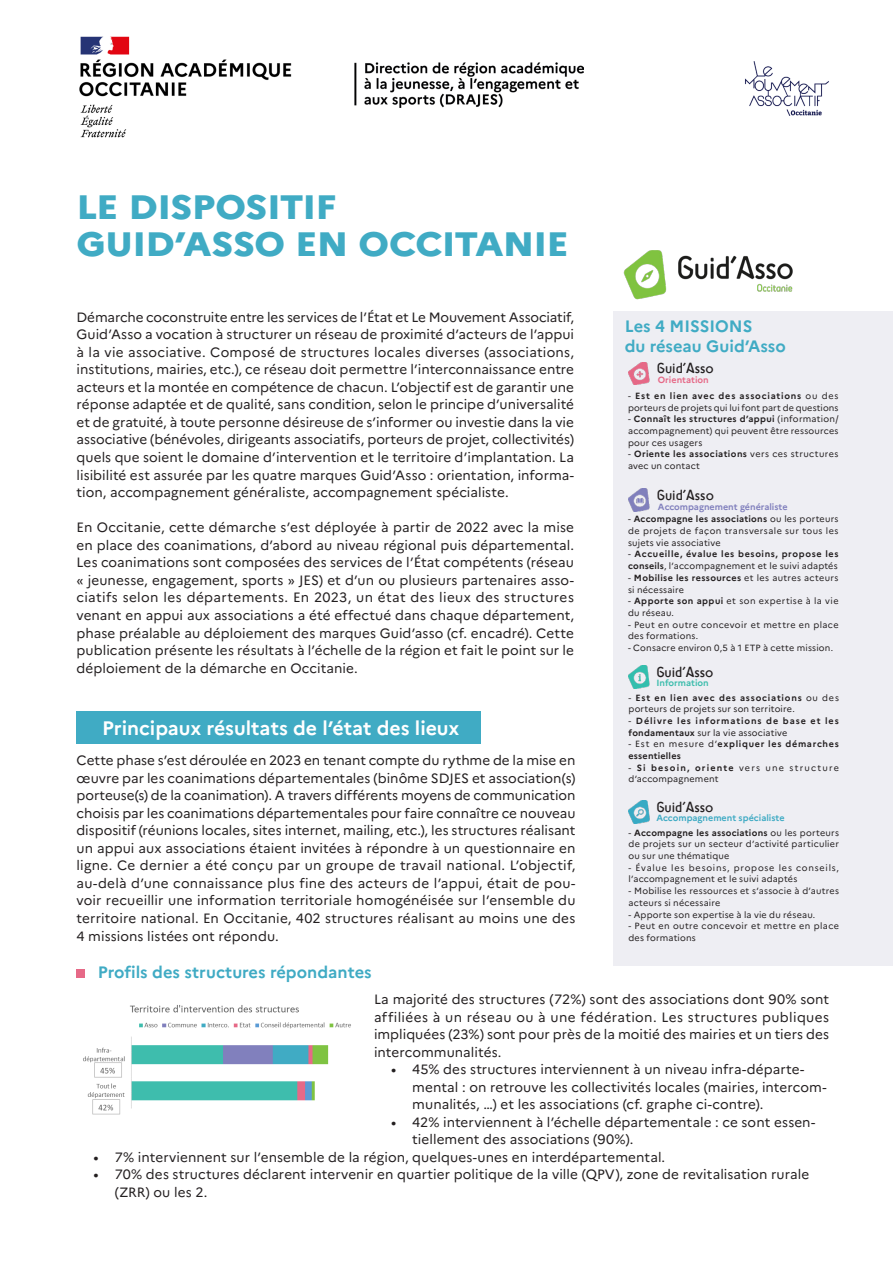
<style>
.page{position:relative;width:893px;height:1263px;background:#fff}
.page>*{position:absolute;margin:0;border:0;box-sizing:border-box;transform-origin:0 0}
.titre_1_fond_bleu{font:800 33.9px/37.5px "Marianne";letter-spacing:-.015em;color:#40abc4;scale:1.1 1}
.Titre_2_bleu_copie{font:700 19.5px "Marianne";color:#fff}
.Titre_3_version_2{font:700 16.5px "Marianne";color:#40abc4}
.t1{font:15px "Sci Fly Sans";color:#231f20}
.t2{font:13.5px/17.5px "Marianne";letter-spacing:.005em;color:#231f20;text-align:justify}
.t3{font:9px/11.7px "Marianne";letter-spacing:.025em;color:#231f20}
.t4{font:700 9px/11.7px "Marianne";letter-spacing:.075em;color:#231f20}
.t5{font:9px/11.7px "Marianne";letter-spacing:.005em;color:#231f20}
.t6{font:9px/11.7px "Marianne";letter-spacing:.08em;color:#231f20}
.t7{font:700 9px/11.7px "Marianne";letter-spacing:.105em;color:#231f20}
.t8{font:9px/11.7px "Marianne";letter-spacing:.075em;color:#231f20}
.t9{font:9px/11.7px "Marianne";letter-spacing:.045em;color:#231f20}
.t10{font:700 9px "Marianne";color:#8180bd}
.t11{font:700 9px "Marianne";color:#40abc4}
.t12{font:700 9px "Marianne";color:#e66987}
.t13{font:700 9px "Marianne";color:#3ebdad}
.s1{font-weight:700}
.s2{font-weight:400}
.s3{font-weight:500}
</style>
<div class="page">
<div style="left:77px;top:711px;width:404px;height:33px;background:#40abc4"></div>
<div style="left:77px;top:969px;width:8px;height:9px;background:#e66987"></div>
<img style="left:83px;top:1005px;width:268px;height:110px">
<div style="left:614px;top:311px;width:279px;height:655px;background:#eeeef3"></div>
<img style="left:628px;top:489px;width:22px;height:23px">
<img style="left:628px;top:666px;width:22px;height:22px">
<img style="left:628px;top:801px;width:22px;height:22px">
<img style="left:628px;top:362px;width:22px;height:23px">
<img style="left:623px;top:250px;width:170px;height:50px">
<img style="left:79px;top:36px;width:505px;height:102px">
<img style="left:745px;top:61px;width:84px;height:55px">
<p class="titre_1_fond_bleu" style="left:77px;top:188px;width:449px">LE DISPOSITIF<br>GUID’ASSO EN OCCITANIE</p>
<p class="t2" style="left:77px;top:308px;width:499px">Démarche coconstruite entre les services de l’État et Le Mouvement Associatif, Guid’Asso a vocation à structurer un réseau de proximité d’acteurs de l’appui à la vie associative. Composé de structures locales diverses (associations, institutions, mairies, etc.), ce réseau doit permettre l’interconnaissance entre acteurs et la montée en compétence de chacun. L’objectif est de garantir une réponse adaptée et de qualité, sans condition, selon le principe d’universalité et de gratuité, à toute personne désireuse de s’informer ou investie dans la vie associative (bénévoles, dirigeants associatifs, porteurs de projet, collectivités) quels que soient le domaine d’intervention et le territoire d’implantation. La lisibilité est assurée par les quatre marques Guid’Asso : orientation, informa&shy;tion, accompagnement généraliste, accompagnement spécialiste.</p>
<p class="t2" style="left:77px;top:519px;width:499px">En Occitanie, cette démarche s’est déployée à partir de 2022 avec la mise en place des coanimations, d’abord au niveau régional puis départemental.<br>Les coanimations sont composées des services de l’État compétents (réseau</p>
<p class="t2" style="left:77px;top:571px;width:499px">« jeunesse, engagement, sports » JES) et d’un ou plusieurs partenaires asso&shy;ciatifs selon les départements. En 2023, un état des lieux des structures venant en appui aux associations a été effectué dans chaque département, phase préalable au déploiement des marques Guid’asso (cf. encadré). Cette publication présente les résultats à l’échelle de la région et fait le point sur le déploiement de la démarche en Occitanie.</p>
<p class="Titre_3_version_2" style="left:625px;top:316px;width:129px">Les 4 MISSIONS</p>
<p class="Titre_3_version_2" style="left:625px;top:336px;width:163px">du réseau Guid’Asso</p>
<p class="t1" style="left:657px;top:360px;width:59px">Guid’Asso</p>
<p class="t12" style="left:658px;top:374px;width:52px">Orientation</p>
<p class="t5" style="left:628px;top:390px;width:212px">- <span class="s1">Est en lien avec des associations</span> ou des porteurs de projets qui lui font part de questions</p>
<p class="t3" style="left:628px;top:413px;width:212px;text-align:justify">- <span class="s1">Connaît les structures d’appui</span> (information/ accompagnement) qui peuvent être ressources pour ces usagers</p>
<p class="t3" style="left:628px;top:448px;width:212px">- <span class="s1">Oriente les associations</span> vers ces structures avec un contact</p>
<p class="t1" style="left:657px;top:487px;width:59px">Guid’Asso</p>
<p class="t10" style="left:658px;top:501px;width:131px">Accompagnement généraliste</p>
<p class="t3" style="left:628px;top:513px;width:212px;text-align:justify">- <span class="s1">Accompagne les associations</span> ou les porteurs de projets de façon transversale sur tous les sujets vie associative</p>
<p class="t4" style="left:628px;top:548px;width:212px"><span class="s2">-</span> Accueille, évalue les besoins, propose les conseils<span class="s2">, l’accompagnement et le suivi adaptés</span></p>
<p class="t3" style="left:628px;top:572px;width:212px">- <span class="s1">Mobilise les ressources</span> et les autres acteurs si nécessaire</p>
<p class="t9" style="left:628px;top:595px;width:212px">- <span class="s1">Apporte son appui</span> et son expertise à la vie du réseau.</p>
<p class="t3" style="left:628px;top:618px;width:212px">- Peut en outre concevoir et mettre en place des formations.</p>
<p class="t3" style="left:628px;top:642px;width:207px">- Consacre environ 0,5 à 1 ETP à cette mission.</p>
<p class="t1" style="left:656px;top:663px;width:59px">Guid’Asso</p>
<p class="t13" style="left:656px;top:677px;width:54px">Information</p>
<p class="t3" style="left:628px;top:691px;width:212px">- <span class="s1">Est en lien avec des associations</span> ou des porteurs de projets sur son territoire.</p>
<p class="t7" style="left:628px;top:715px;width:212px"><span class="s2">-</span> Délivre les informations de base et les fondamentaux <span class="s2">sur la vie associative</span></p>
<p class="t4" style="left:628px;top:738px;width:212px"><span class="s2">- Est en mesure d’</span>expliquer les démarches essentielles</p>
<p class="t8" style="left:628px;top:762px;width:212px">- <span class="s1">Si besoin, oriente</span> vers une structure d’accompagnement</p>
<p class="Titre_2_bleu_copie" style="left:102px;top:716px;width:359px">Principaux résultats de l’état des lieux</p>
<p class="t2" style="left:77px;top:751px;width:500px">Cette phase s’est déroulée en 2023 en tenant compte du rythme de la mise en œuvre par les coanimations départementales (binôme SDJES et association(s) porteuse(s) de la coanimation). A travers différents moyens de communication choisis par les coanimations départementales pour faire connaître ce nouveau dispositif (réunions locales, sites internet, mailing, etc.), les structures réalisant un appui aux associations étaient invitées à répondre à un questionnaire en ligne. Ce dernier a été conçu par un groupe de travail national. L’objectif, au-delà d’une connaissance plus fine des acteurs de l’appui, était de pou&shy;voir recueillir une information territoriale homogénéisée sur l’ensemble du territoire national. En Occitanie, 402 structures réalisant au moins une des 4 missions listées ont répondu.</p>
<p class="Titre_3_version_2" style="left:98px;top:962px;width:275px">Profils des structures répondantes</p>
<p class="t2" style="left:374px;top:990px;width:457px">La majorité des structures (72%) sont des associations dont 90% sont affiliées à un réseau ou à une fédération. Les structures publiques impliquées (23%) sont pour près de la moitié des mairies et un tiers des intercommunalités.</p>
<p class="t2" style="left:412px;top:1060px;width:416px;text-align:left;text-indent:-21px"><span class="s3">•</span> 45% des structures interviennent à un niveau infra-départe&shy;mental : on retrouve les collectivités locales (mairies, intercom&shy;munalités, …) et les associations (cf. graphe ci-contre).</p>
<p class="t2" style="left:412px;top:1113px;width:405px;text-indent:-21px"><span class="s3">•</span> 42% interviennent à l’échelle départementale : ce sont essen&shy;tiellement des associations (90%).</p>
<p class="t2" style="left:94px;top:1148px;width:573px"><span class="s3">•</span> 7% interviennent sur l’ensemble de la région, quelques-unes en interdépartemental.</p>
<p class="t2" style="left:115px;top:1166px;width:696px;text-indent:-21px"><span class="s3">•</span> 70% des structures déclarent intervenir en quartier politique de la ville (QPV), zone de revitalisation rurale (ZRR) ou les 2.</p>
<p class="t1" style="left:656px;top:798px;width:59px">Guid’Asso</p>
<p class="t11" style="left:656px;top:812px;width:130px">Accompagnement spécialiste</p>
<p class="t3" style="left:628px;top:826px;width:212px;text-align:justify">- <span class="s1">Accompagne les associations</span> ou les porteurs de projets sur un secteur d’activité particulier ou sur une thématique</p>
<p class="t6" style="left:628px;top:862px;width:212px">- Évalue les besoins, propose les conseils, l’accompagnement et le suivi adaptés</p>
<p class="t3" style="left:628px;top:885px;width:212px">- Mobilise les ressources et s’associe à d’autres acteurs si nécessaire</p>
<p class="t3" style="left:628px;top:908px;width:188px">- Apporte son expertise à la vie du réseau.</p>
<p class="t3" style="left:628px;top:920px;width:212px">- Peut en outre concevoir et mettre en place des formations</p>
</div>
